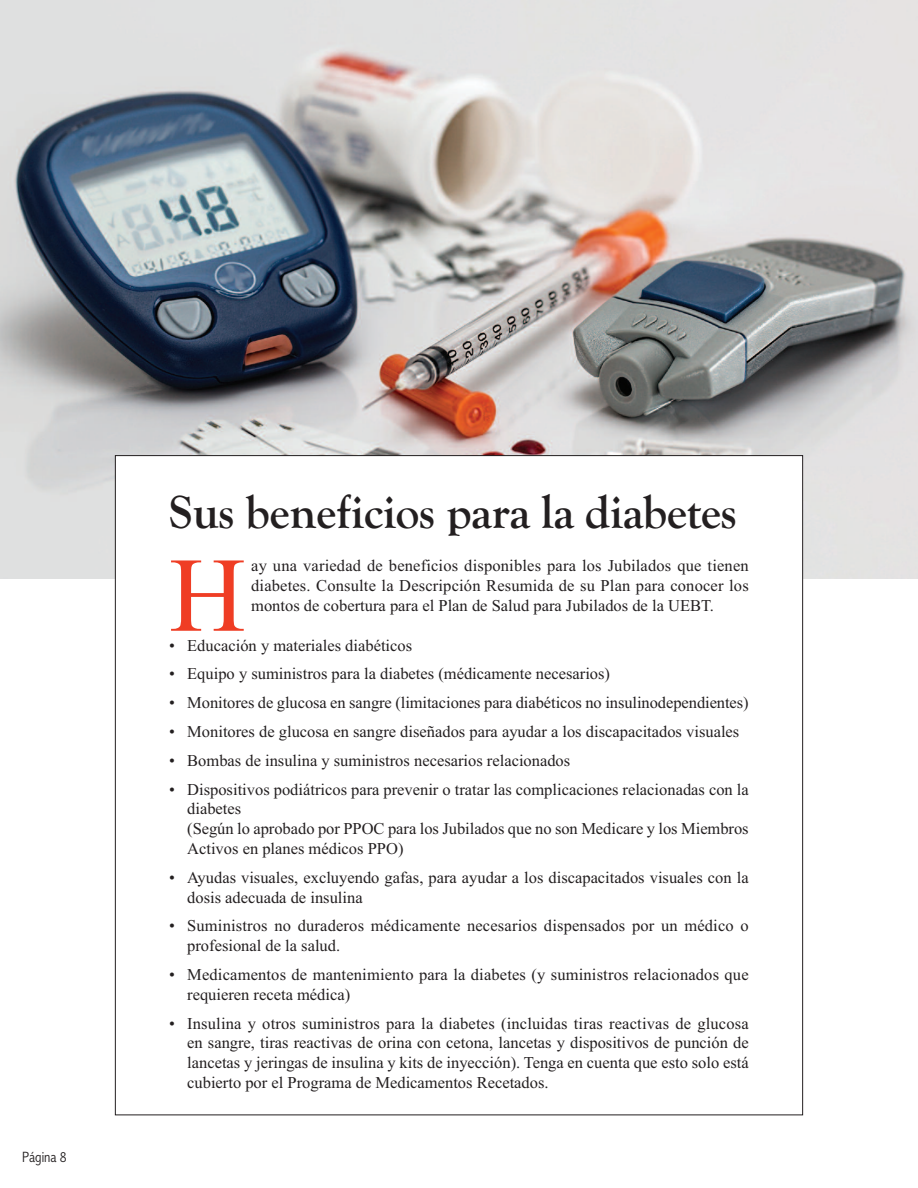
<style>
.page{position:relative;width:918px;height:1188px;background:#fff}
.page>*{position:absolute;margin:0;border:0;box-sizing:border-box;transform-origin:0 0}
.t1{font:106.2px "Times New Roman";color:#ef3d24}
.t2{font:700 48px "Goudy Old Style T";letter-spacing:-.01em;color:#231f20}
.t3{font:16.5px/19.8px "Times New Roman";color:#231f20}
.t4{font:300 condensed 15px "Abadi";color:#231f20}
</style>
<div class="page">
<img style="left:0;top:0;width:918px;height:578px">
<div style="left:116px;top:456px;width:686px;height:659px;background:#fff"></div>
<p class="t4" style="left:22px;top:1148px;width:46px">Página 8</p>
<h2 class="t2" style="left:169px;top:483px;width:569px">Sus beneficios para la diabetes</h2>
<h1 class="t1" style="left:169px;top:532px;width:78px">H</h1>
<p class="t3" style="left:251px;top:556px;width:499px;text-align:justify">ay una variedad de beneficios disponibles para los Jubilados que tienen diabetes. Consulte la Descripción Resumida de su Plan para conocer los montos de cobertura para el Plan de Salud para Jubilados de la UEBT.</p>
<p class="t3" style="left:169px;top:635px;width:244px">• Educación y materiales diabéticos</p>
<p class="t3" style="left:169px;top:664px;width:442px">• Equipo y suministros para la diabetes (médicamente necesarios)</p>
<p class="t3" style="left:169px;top:693px;width:581px">• Monitores de glucosa en sangre (limitaciones para diabéticos no insulinodependientes)</p>
<p class="t3" style="left:169px;top:721px;width:572px">• Monitores de glucosa en sangre diseñados para ayudar a los discapacitados visuales</p>
<p class="t3" style="left:169px;top:750px;width:403px">• Bombas de insulina y suministros necesarios relacionados</p>
<p class="t3" style="left:187px;top:779px;width:563px;text-indent:-18px">• Dispositivos podiátricos para prevenir o tratar las complicaciones relacionadas con la diabetes<br>(Según lo aprobado por PPOC para los Jubilados que no son Medicare y los Miembros Activos en planes médicos PPO)</p>
<p class="t3" style="left:187px;top:867px;width:563px;text-indent:-18px">• Ayudas visuales, excluyendo gafas, para ayudar a los discapacitados visuales con la dosis adecuada de insulina</p>
<p class="t3" style="left:187px;top:916px;width:563px;text-indent:-18px">• Suministros no duraderos médicamente necesarios dispensados por un médico o profesional de la salud.</p>
<p class="t3" style="left:187px;top:964px;width:563px;text-indent:-18px">• Medicamentos de mantenimiento para la diabetes (y suministros relacionados que requieren receta médica)</p>
<p class="t3" style="left:187px;top:1013px;width:563px;text-align:justify;text-indent:-18px">• Insulina y otros suministros para la diabetes (incluidas tiras reactivas de glucosa en sangre, tiras reactivas de orina con cetona, lancetas y dispositivos de punción de lancetas y jeringas de insulina y kits de inyección). Tenga en cuenta que esto solo está cubierto por el Programa de Medicamentos Recetados.</p>
</div>
